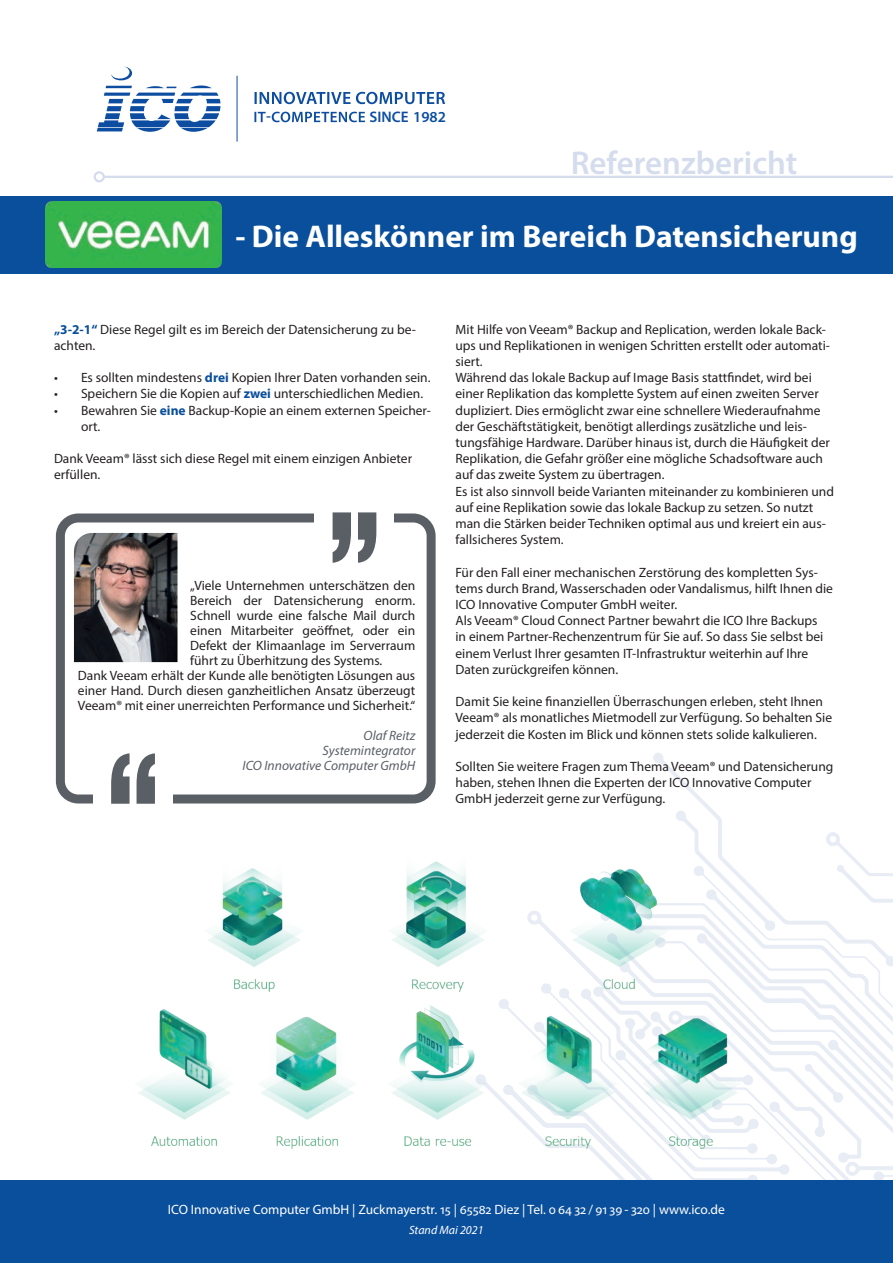
<style>
.page{position:relative;width:893px;height:1263px;background:#fff}
.page>*{position:absolute;margin:0;border:0;box-sizing:border-box;transform-origin:0 0}
.t1{font:600 33px "Myriad Pro";color:#d4dced}
.t2{font:700 31.5px "Myriad Pro";color:#fff}
.t3{font:600 15.3px "Myriad Pro";color:#0d4da1}
.t4{font:13.5px/16.2px "Myriad Pro";color:#231f20}
.t5{font:13.5px "Myriad Pro";color:#fff}
.t6{font:italic 13.5px/15px "Myriad Pro";color:#5a5f66;text-align:right}
.t7{font:italic 12px "Myriad Pro";color:#fff}
.s1{font-weight:700;color:#0a4f9b}
</style>
<div class="page">
<svg style="left:653px;top:753px;width:61px;height:58px"></svg>
<svg style="left:597px;top:811px;width:296px;height:369px"></svg>
<div style="left:0;top:1180px;width:893px;height:83px;background:#0a4f9b"></div>
<hr style="left:104px;top:176px;width:789px;height:2px;background:#d4dced">
<div style="left:94px;top:171px;width:11px;height:11px;border:2px solid #d4dced;border-radius:50%"></div>
<svg style="left:97px;top:67px;width:123px;height:65px"></svg>
<hr style="left:237px;top:76px;width:1px;height:66px;background:#0d4da1">
<svg style="left:255px;top:92px;width:190px;height:12px"></svg>
<svg style="left:254px;top:112px;width:111px;height:10px"></svg>
<div style="left:0;top:196px;width:893px;height:78px;background:#0a4f9b"></div>
<img style="left:74px;top:533px;width:103px;height:129px">
<div style="left:56px;top:513px;width:380px;height:290px;border:9px solid #5a5f66;border-radius:18px"></div>
<div style="left:315px;top:507px;width:79px;height:18px;background:#fff"></div>
<svg style="left:333px;top:512px;width:43px;height:51px"></svg>
<div style="left:93px;top:785px;width:80px;height:19px;background:#fff"></div>
<svg style="left:111px;top:753px;width:44px;height:51px"></svg>
<img style="left:138px;top:828px;width:603px;height:328px">
<img style="left:46px;top:202px;width:176px;height:66px">
<p class="t3" style="left:369px;top:107px;width:78px">SINCE 1982</p>
<h1 class="t1" style="left:571px;top:142px;width:228px">Referenzbericht</h1>
<h2 class="t2" style="left:235px;top:215px;width:624px">- Die Alleskönner im Bereich Datensicherung</h2>
<p class="t4" style="left:54px;top:321px;width:364px"><span class="s1">„3-2-1“</span> Diese Regel gilt es im Bereich der Datensicherung zu be&shy;achten.</p>
<p class="t4" style="left:54px;top:369px;width:378px">• Es sollten mindestens <span class="s1">drei</span> Kopien Ihrer Daten vorhanden sein.</p>
<p class="t4" style="left:54px;top:385px;width:371px">• Speichern Sie die Kopien auf <span class="s1">zwei</span> unterschiedlichen Medien.</p>
<p class="t4" style="left:81px;top:402px;width:352px;text-indent:-27px">• Bewahren Sie <span class="s1">eine</span> Backup-Kopie an einem externen Speicher&shy;ort.</p>
<p class="t4" style="left:54px;top:450px;width:360px">Dank Veeam® lässt sich diese Regel mit einem einzigen Anbieter erfüllen.</p>
<p class="t4" style="left:190px;top:577px;width:227px">„Viele Unternehmen unterschätzen den</p>
<p class="t4" style="left:190px;top:592px;width:227px">Bereich der Datensicherung enorm.</p>
<p class="t4" style="left:190px;top:607px;width:227px">Schnell wurde eine falsche Mail durch</p>
<p class="t4" style="left:190px;top:622px;width:227px">einen Mitarbeiter geöffnet, oder ein</p>
<p class="t4" style="left:190px;top:637px;width:227px">Defekt der Klimaanlage im Serverraum</p>
<p class="t4" style="left:190px;top:652px;width:194px">führt zu Überhitzung des Systems.</p>
<p class="t4" style="left:78px;top:667px;width:339px">Dank Veeam erhält der Kunde alle benötigten Lösungen aus</p>
<p class="t4" style="left:78px;top:682px;width:339px">einer Hand. Durch diesen ganzheitlichen Ansatz überzeugt</p>
<p class="t4" style="left:78px;top:697px;width:339px">Veeam® mit einer unerreichten Performance und Sicherheit.“</p>
<p class="t6" style="left:243px;top:728px;width:174px">Olaf Reitz<br>Systemintegrator<br>ICO Innovative Computer GmbH</p>
<p class="t4" style="left:455px;top:321px;width:380px">Mit Hilfe von Veeam® Backup and Replication, werden lokale Back&shy;ups und Replikationen in wenigen Schritten erstellt oder automati&shy;siert.<br>Während das lokale Backup auf Image Basis stattfindet, wird bei einer Replikation das komplette System auf einen zweiten Server dupliziert. Dies ermöglicht zwar eine schnellere Wiederaufnahme der Geschäftstätigkeit, benötigt allerdings zusätzliche und leis&shy;tungsfähige Hardware. Darüber hinaus ist, durch die Häufigkeit der Replikation, die Gefahr größer eine mögliche Schadsoftware auch auf das zweite System zu übertragen.<br>Es ist also sinnvoll beide Varianten miteinander zu kombinieren und auf eine Replikation sowie das lokale Backup zu setzen. So nutzt man die Stärken beider Techniken optimal aus und kreiert ein aus&shy;fallsicheres System.</p>
<p class="t4" style="left:455px;top:564px;width:379px">Für den Fall einer mechanischen Zerstörung des kompletten Sys&shy;tems durch Brand, Wasserschaden oder Vandalismus, hilft Ihnen die ICO Innovative Computer GmbH weiter.<br>Als Veeam® Cloud Connect Partner bewahrt die ICO Ihre Backups<br>in einem Partner-Rechenzentrum für Sie auf. So dass Sie selbst bei einem Verlust Ihrer gesamten IT-Infrastruktur weiterhin auf Ihre Daten zurückgreifen können.</p>
<p class="t4" style="left:455px;top:693px;width:378px">Damit Sie keine finanziellen Überraschungen erleben, steht Ihnen<br>Veeam® als monatliches Mietmodell zur Verfügung. So behalten Sie jederzeit die Kosten im Blick und können stets solide kalkulieren.</p>
<p class="t4" style="left:455px;top:758px;width:379px">Sollten Sie weitere Fragen zum Thema Veeam® und Datensicherung haben, stehen Ihnen die Experten der ICO Innovative Computer<br>GmbH jederzeit gerne zur Verfügung.</p>
<p class="t5" style="left:168px;top:1201px;width:558px">ICO Innovative Computer GmbH | Zuckmayerstr. 15 | 65582 Diez | Tel. 0 64 32 / 91 39 - 320 | www.ico.de</p>
<p class="t7" style="left:409px;top:1222px;width:76px">Stand Mai 2021</p>
</div>
